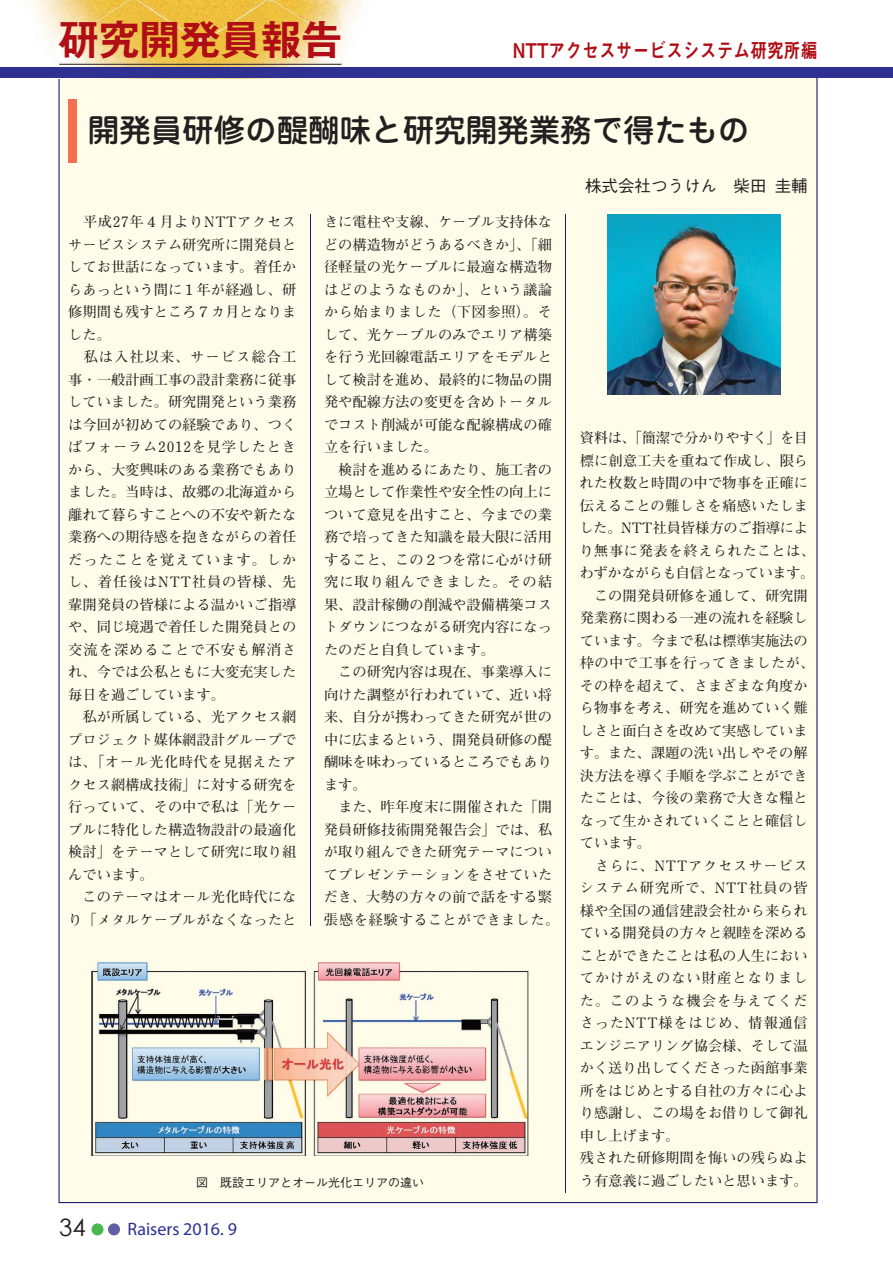
<style>
.page{position:relative;width:893px;height:1263px;background:#fff}
.page>*{position:absolute;margin:0;border:0;box-sizing:border-box;transform-origin:0 0}
.t1{font:700 40.5px "Gothic MB101 Pr 5 De";color:#b00d15}
.t2{font:500 31.5px "Jun 34 Pro";color:#231f20}
.t3{font:24px "Century Gothic";color:#231f20}
.t4{font:20.25px "Midashi Go Pr 5 MB31";color:#b00d15;scale:.83 1}
.t5{font:18px "Myriad Pro";color:#2e3092}
.t6{font:500 16.5px "Gothic BBB Pr 5";color:#231f20}
.t7{font:700 14.25px/22.5px "Futo Min A101 Pr 5";color:#231f20}
.t8{font:500 12px "Gothic BBB Pr 5";color:#231f20}
</style>
<div class="page">
<div style="left:58px;top:78px;width:760px;height:1125px;background:#fffde9"></div>
<hr style="left:566px;top:214px;width:1px;height:979px;background:#201c70">
<img style="left:21px;top:0;width:355px;height:68px">
<hr style="left:310px;top:214px;width:1px;height:712px;background:#201c70">
<div style="left:92px;top:1223px;width:12px;height:12px;background:#4ab84f;border-radius:50%"></div>
<div style="left:108px;top:1223px;width:12px;height:12px;background:#635ea3;border-radius:50%"></div>
<div style="left:0;top:68px;width:893px;height:10px;background:#2e3092"></div>
<div style="left:68px;top:99px;width:8px;height:63px;background:#f36f51"></div>
<img style="left:92px;top:962px;width:437px;height:194px">
<img style="left:607px;top:214px;width:173px;height:180px">
<h1 class="t1" style="left:58px;top:6px;width:285px">研究開発員報告</h1>
<h3 class="t4" style="left:513px;top:34px;width:369px">NTTアクセスサービスシステム研究所編</h3>
<h2 class="t2" style="left:88px;top:106px;width:663px">開発員研修の醍醐味と研究開発業務で得たもの</h2>
<p class="t7" style="left:68px;top:209px;width:229px">　平成27年４月よりNTTアクセスサービスシステム研究所に開発員としてお世話になっています。着任からあっという間に１年が経過し、研修期間も残すところ７カ月となりました。<br>　私は入社以来、サービス総合工事・一般計画工事の設計業務に従事していました。研究開発という業務は今回が初めての経験であり、つくばフォーラム2012を見学したときから、大変興味のある業務でもありました。当時は、故郷の北海道から離れて暮らすことへの不安や新たな業務への期待感を抱きながらの着任だったことを覚えています。しかし、着任後はNTT社員の皆様、先輩開発員の皆様による温かいご指導や、同じ境遇で着任した開発員との交流を深めることで不安も解消され、今では公私ともに大変充実した毎日を過ごしています。<br>　私が所属している、光アクセス網プロジェクト媒体網設計グループでは、「オール光化時代を見据えたアクセス網構成技術」に対する研究を行っていて、その中で私は「光ケーブルに特化した構造物設計の最適化検討」をテーマとして研究に取り組んでいます。<br>　このテーマはオール光化時代になり「メタルケーブルがなくなったと</p>
<p class="t7" style="left:324px;top:209px;width:237px">きに電柱や支線、ケーブル支持体などの構造物がどうあるべきか」、「細径軽量の光ケーブルに最適な構造物はどのようなものか」、という議論から始まりました（下図参照）。そして、光ケーブルのみでエリア構築を行う光回線電話エリアをモデルとして検討を進め、最終的に物品の開発や配線方法の変更を含めトータルでコスト削減が可能な配線構成の確立を行いました。<br>　検討を進めるにあたり、施工者の立場として作業性や安全性の向上について意見を出すこと、今までの業務で培ってきた知識を最大限に活用すること、この２つを常に心がけ研究に取り組んできました。その結果、設計稼働の削減や設備構築コストダウンにつながる研究内容になったのだと自負しています。<br>　この研究内容は現在、事業導入に向けた調整が行われていて、近い将来、自分が携わってきた研究が世の中に広まるという、開発員研修の醍醐味を味わっているところでもあります。<br>　また、昨年度末に開催された「開発員研修技術開発報告会」では、私が取り組んできた研究テーマについてプレゼンテーションをさせていただき、大勢の方々の前で話をする緊張感を経験することができました。</p>
<p class="t8" style="left:196px;top:1173px;width:229px">図　既設エリアとオール光化エリアの違い</p>
<h3 class="t3" style="left:59px;top:1210px;width:28px">34</h3>
<p class="t5" style="left:128px;top:1218px;width:111px">Raisers 2016. 9</p>
<p class="t6" style="left:585px;top:172px;width:224px">株式会社つうけん　柴田 圭輔</p>
<p class="t7" style="left:579px;top:425px;width:237px">資料は、「簡潔で分かりやすく」を目標に創意工夫を重ねて作成し、限られた枚数と時間の中で物事を正確に伝えることの難しさを痛感いたしました。NTT社員皆様方のご指導により無事に発表を終えられたことは、わずかながらも自信となっています。　この開発員研修を通して、研究開発業務に関わる一連の流れを経験しています。今まで私は標準実施法の枠の中で工事を行ってきましたが、その枠を超えて、さまざまな角度から物事を考え、研究を進めていく難しさと面白さを改めて実感しています。また、課題の洗い出しやその解決方法を導く手順を学ぶことができたことは、今後の業務で大きな糧となって生かされていくことと確信しています。<br>　さらに、NTTアクセスサービスシステム研究所で、NTT社員の皆様や全国の通信建設会社から来られている開発員の方々と親睦を深めることができたことは私の人生においてかけがえのない財産となりました。このような機会を与えてくださったNTT様をはじめ、情報通信エンジニアリング協会様、そして温かく送り出してくださった函館事業所をはじめとする自社の方々に心より感謝し、この場をお借りして御礼申し上げます。<br>残された研修期間を悔いの残らぬよう有意義に過ごしたいと思います。</p>
</div>
